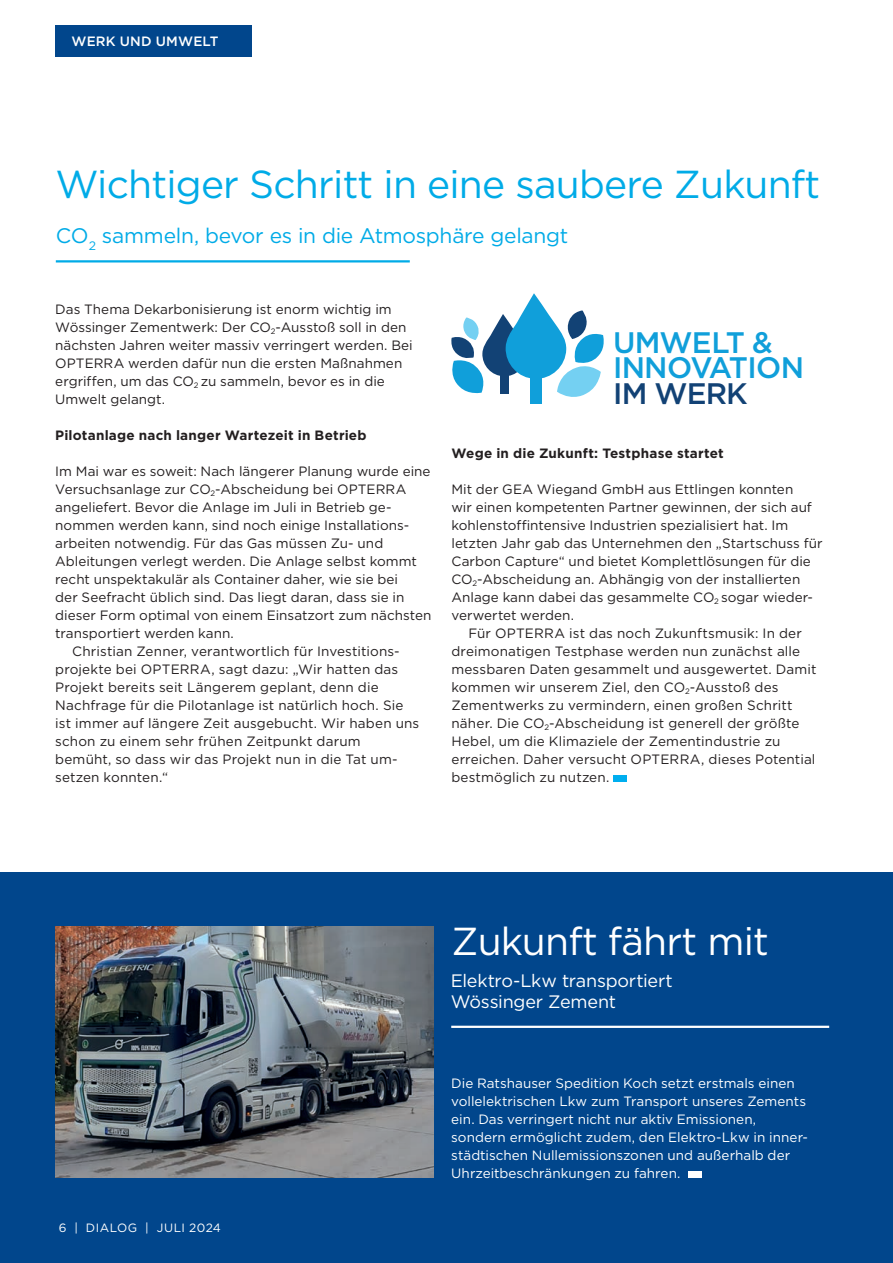
<style>
.page{position:relative;width:893px;height:1263px;background:#fff}
.page>*{position:absolute;margin:0;border:0;box-sizing:border-box;transform-origin:0 0}
.t1{font:39px "Gotham";letter-spacing:-.02em;color:#00abe7}
.t2{font:39px "Gotham";letter-spacing:-.02em;color:#fff}
.t3{font:500 29.7px/25.3px "Gotham";letter-spacing:-.03em;color:#109fda}
.t4{font:500 29.7px "Gotham";letter-spacing:-.03em;color:#124275}
.t5{font:21px "Gotham";letter-spacing:-.015em;color:#00abe7}
.t6{font:18px/21.6px "Gotham";letter-spacing:-.015em;color:#fff}
.t7{font:13.5px/18px "Gotham";letter-spacing:.005em;color:#231f20}
.t8{font:13.5px/18px "Gotham";color:#fff}
.t9{font:700 13.5px "Gotham";letter-spacing:.015em;color:#231f20}
.t10{font:500 13.5px "Gotham";letter-spacing:.01em;color:#fff}
.t11{font:12px "Gotham";letter-spacing:.035em;color:#fff}
</style>
<div class="page">
<div style="left:0;top:872px;width:893px;height:391px;background:#01468c"></div>
<hr style="left:451px;top:1026px;width:378px;height:2px;background:#fff">
<svg style="left:451px;top:293px;width:153px;height:110px"></svg>
<div style="left:530px;top:373px;width:11px;height:30px;background:#109fda"></div>
<img style="left:55px;top:926px;width:378px;height:252px">
<div style="left:55px;top:26px;width:196px;height:31px;background:#01468c"></div>
<hr style="left:56px;top:260px;width:354px;height:2px;background:#00abe7">
<div style="left:614px;top:775px;width:13px;height:7px;background:#00aeef"></div>
<div style="left:688px;top:1171px;width:14px;height:7px;background:#fff"></div>
<p class="t10" style="left:72px;top:34px;width:148px">WERK UND UMWELT</p>
<h1 class="t1" style="left:55px;top:162px;width:766px">Wichtiger Schritt in eine saubere Zukunft</h1>
<h3 class="t5" style="left:56px;top:224px;width:514px">CO<sub>2</sub> sammeln, bevor es in die Atmosphäre gelangt</h3>
<p class="t7" style="left:55px;top:300px;width:359px">Das Thema Dekarbonisierung ist enorm wichtig im Wössinger Zementwerk: Der CO<sub>2</sub>-Ausstoß soll in den nächsten Jahren weiter massiv verringert werden. Bei OPTERRA werden dafür nun die ersten Maßnahmen ergriffen, um das CO<sub>2</sub> zu sammeln, bevor es in die Umwelt gelangt.</p>
<p class="t9" style="left:55px;top:427px;width:313px">Pilotanlage nach langer Wartezeit in Betrieb</p>
<p class="t7" style="left:55px;top:462px;width:377px">Im Mai war es soweit: Nach längerer Planung wurde eine</p>
<p class="t7" style="left:55px;top:480px;width:353px">Versuchsanlage zur CO<sub>2</sub>-Abscheidung bei OPTERRA</p>
<p class="t7" style="left:55px;top:498px;width:338px">angeliefert. Bevor die Anlage im Juli in Betrieb ge-</p>
<p class="t7" style="left:55px;top:516px;width:355px">nommen werden kann, sind noch einige Installations-</p>
<p class="t7" style="left:55px;top:534px;width:329px">arbeiten notwendig. Für das Gas müssen Zu- und</p>
<p class="t7" style="left:55px;top:552px;width:363px">Ableitungen verlegt werden. Die Anlage selbst kommt</p>
<p class="t7" style="left:55px;top:570px;width:344px">recht unspektakulär als Container daher, wie sie bei</p>
<p class="t7" style="left:55px;top:588px;width:351px">der Seefracht üblich sind. Das liegt daran, dass sie in</p>
<p class="t7" style="left:55px;top:606px;width:378px">dieser Form optimal von einem Einsatzort zum nächsten</p>
<p class="t7" style="left:55px;top:624px;width:180px">transportiert werden kann.</p>
<p class="t7" style="left:72px;top:642px;width:329px">Christian Zenner, verantwortlich für Investitions-</p>
<p class="t7" style="left:55px;top:660px;width:344px">projekte bei OPTERRA, sagt dazu: „Wir hatten das</p>
<p class="t7" style="left:55px;top:678px;width:325px">Projekt bereits seit Längerem geplant, denn die</p>
<p class="t7" style="left:55px;top:696px;width:350px">Nachfrage für die Pilotanlage ist natürlich hoch. Sie</p>
<p class="t7" style="left:55px;top:714px;width:366px">ist immer auf längere Zeit ausgebucht. Wir haben uns</p>
<p class="t7" style="left:55px;top:732px;width:307px">schon zu einem sehr frühen Zeitpunkt darum</p>
<p class="t7" style="left:55px;top:750px;width:344px">bemüht, so dass wir das Projekt nun in die Tat um-</p>
<p class="t7" style="left:55px;top:768px;width:114px">setzen konnten.“</p>
<h2 class="t3" style="left:613px;top:329px;width:193px">UMWELT &amp;<br>INNOVATION</h2>
<h2 class="t4" style="left:613px;top:376px;width:136px">IM WERK</h2>
<p class="t9" style="left:451px;top:445px;width:274px">Wege in die Zukunft: Testphase startet</p>
<p class="t7" style="left:451px;top:480px;width:343px">Mit der GEA Wiegand GmbH aus Ettlingen konnten</p>
<p class="t7" style="left:451px;top:498px;width:362px">wir einen kompetenten Partner gewinnen, der sich auf</p>
<p class="t7" style="left:451px;top:516px;width:338px">kohlenstoffintensive Industrien spezialisiert hat. Im</p>
<p class="t7" style="left:451px;top:534px;width:373px">letzten Jahr gab das Unternehmen den „Startschuss für</p>
<p class="t7" style="left:451px;top:552px;width:361px">Carbon Capture“ und bietet Komplettlösungen für die</p>
<p class="t7" style="left:451px;top:570px;width:350px">CO<sub>2</sub>-Abscheidung an. Abhängig von der installierten</p>
<p class="t7" style="left:451px;top:588px;width:363px">Anlage kann dabei das gesammelte CO<sub>2</sub> sogar wieder-</p>
<p class="t7" style="left:451px;top:606px;width:124px">verwertet werden.</p>
<p class="t7" style="left:468px;top:624px;width:335px">Für OPTERRA ist das noch Zukunftsmusik: In der</p>
<p class="t7" style="left:451px;top:642px;width:350px">dreimonatigen Testphase werden nun zunächst alle</p>
<p class="t7" style="left:451px;top:660px;width:367px">messbaren Daten gesammelt und ausgewertet. Damit</p>
<p class="t7" style="left:451px;top:678px;width:329px">kommen wir unserem Ziel, den CO<sub>2</sub>-Ausstoß des</p>
<p class="t7" style="left:451px;top:696px;width:343px">Zementwerks zu vermindern, einen großen Schritt</p>
<p class="t7" style="left:451px;top:714px;width:349px">näher. Die CO<sub>2</sub>-Abscheidung ist generell der größte</p>
<p class="t7" style="left:451px;top:732px;width:331px">Hebel, um die Klimaziele der Zementindustrie zu</p>
<p class="t7" style="left:451px;top:750px;width:366px">erreichen. Daher versucht OPTERRA, dieses Potential</p>
<p class="t7" style="left:451px;top:768px;width:160px">bestmöglich zu nutzen.</p>
<p class="t11" style="left:59px;top:1221px;width:164px">6 | DIALOG | JULI 2024</p>
<h1 class="t2" style="left:451px;top:919px;width:319px">Zukunft fährt mit</h1>
<h3 class="t6" style="left:451px;top:969px;width:224px">Elektro-Lkw transportiert<br>Wössinger Zement</h3>
<p class="t8" style="left:451px;top:1074px;width:358px">Die Ratshauser Spedition Koch setzt erstmals einen vollelektrischen Lkw zum Transport unseres Zements ein. Das verringert nicht nur aktiv Emissionen, sondern ermöglicht zudem, den Elektro-Lkw in inner&shy;städtischen Nullemissionszonen und außerhalb der Uhrzeitbeschränkungen zu fahren.</p>
</div>
